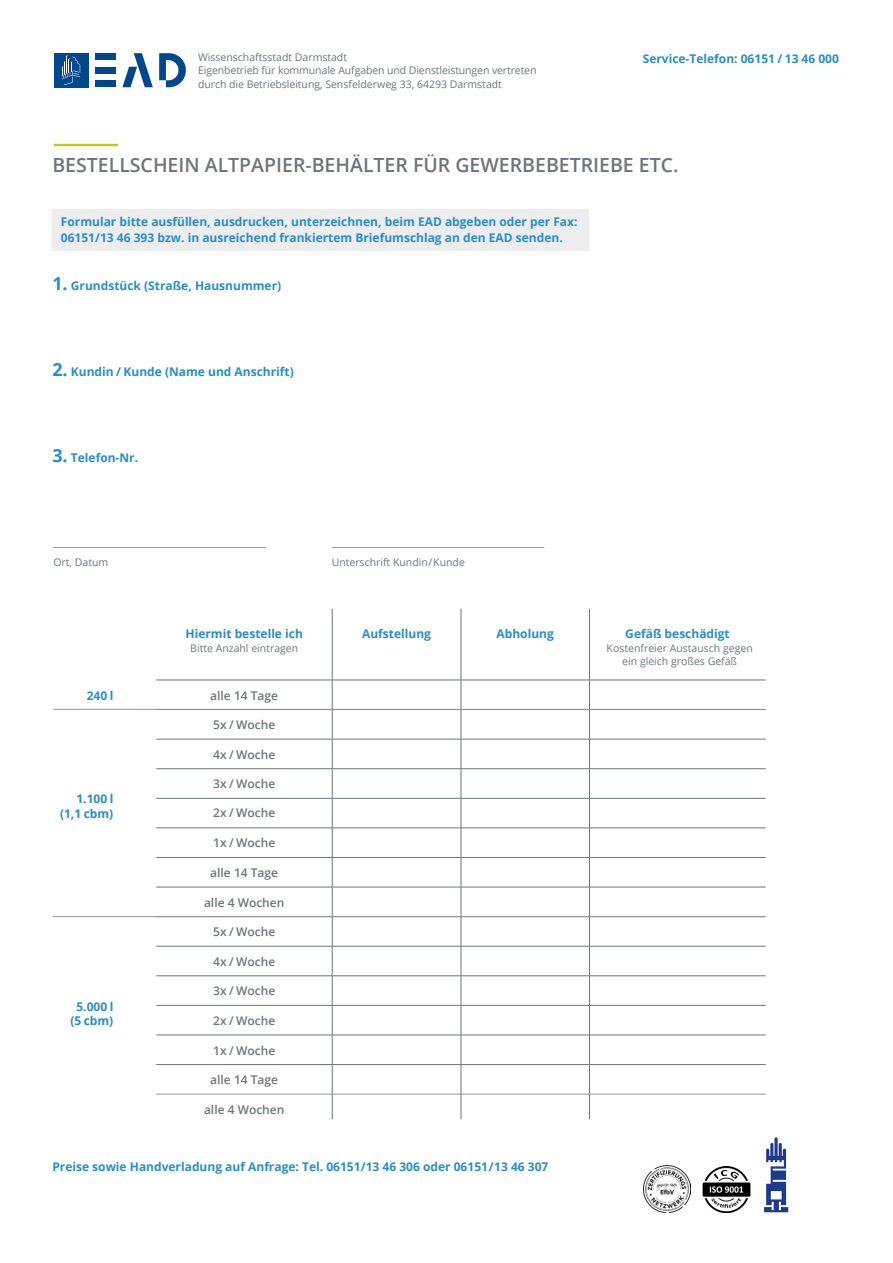
<style>
.page{position:relative;width:893px;height:1263px;background:#fff}
.page>*{position:absolute;margin:0;border:0;box-sizing:border-box;transform-origin:0 0}
.t1{font:600 19.5px "Open Sans";color:#6e757a}
.t2{font:700 12px/14.4px "Open Sans";color:#278dcd}
.t3{font:600 12px "Open Sans";color:#6e757a}
.t4{font:10.5px/13.5px "Open Sans";color:#6e757a;text-align:center}
.s1{font-size:18px}
</style>
<div class="page">
<div style="left:52px;top:209px;width:537px;height:42px;background:#eeedee"></div>
<hr style="left:53px;top:547px;width:213px;height:1px;background:#969696">
<hr style="left:332px;top:547px;width:212px;height:1px;background:#969696">
<hr style="left:589px;top:609px;width:1px;height:71px;background:#6e757a">
<svg style="left:589px;top:681px;width:1px;height:117px"></svg>
<hr style="left:589px;top:798px;width:1px;height:30px;background:#6e757a">
<svg style="left:589px;top:829px;width:1px;height:176px"></svg>
<hr style="left:589px;top:1005px;width:1px;height:30px;background:#6e757a">
<svg style="left:589px;top:1036px;width:1px;height:83px"></svg>
<hr style="left:332px;top:680px;width:129px;height:1px;background:#6e757a">
<hr style="left:461px;top:680px;width:128px;height:1px;background:#6e757a">
<hr style="left:589px;top:680px;width:177px;height:1px;background:#6e757a">
<hr style="left:156px;top:739px;width:176px;height:1px;background:#6e757a">
<hr style="left:332px;top:739px;width:129px;height:1px;background:#6e757a">
<hr style="left:461px;top:739px;width:128px;height:1px;background:#6e757a">
<hr style="left:589px;top:739px;width:177px;height:1px;background:#6e757a">
<hr style="left:332px;top:768px;width:129px;height:1px;background:#6e757a">
<hr style="left:461px;top:768px;width:128px;height:1px;background:#6e757a">
<hr style="left:589px;top:768px;width:177px;height:1px;background:#6e757a">
<hr style="left:156px;top:798px;width:176px;height:1px;background:#6e757a">
<hr style="left:332px;top:798px;width:129px;height:1px;background:#6e757a">
<hr style="left:461px;top:798px;width:128px;height:1px;background:#6e757a">
<hr style="left:589px;top:798px;width:177px;height:1px;background:#6e757a">
<hr style="left:156px;top:828px;width:176px;height:1px;background:#6e757a">
<hr style="left:332px;top:828px;width:129px;height:1px;background:#6e757a">
<hr style="left:461px;top:828px;width:128px;height:1px;background:#6e757a">
<hr style="left:589px;top:828px;width:177px;height:1px;background:#6e757a">
<hr style="left:156px;top:857px;width:176px;height:1px;background:#6e757a">
<hr style="left:332px;top:857px;width:129px;height:1px;background:#6e757a">
<hr style="left:461px;top:857px;width:128px;height:1px;background:#6e757a">
<hr style="left:589px;top:857px;width:177px;height:1px;background:#6e757a">
<hr style="left:156px;top:887px;width:176px;height:1px;background:#6e757a">
<hr style="left:332px;top:887px;width:129px;height:1px;background:#6e757a">
<hr style="left:461px;top:887px;width:128px;height:1px;background:#6e757a">
<hr style="left:589px;top:887px;width:177px;height:1px;background:#6e757a">
<hr style="left:589px;top:916px;width:177px;height:1px;background:#6e757a">
<hr style="left:156px;top:946px;width:176px;height:1px;background:#6e757a">
<hr style="left:332px;top:946px;width:129px;height:1px;background:#6e757a">
<hr style="left:461px;top:946px;width:128px;height:1px;background:#6e757a">
<hr style="left:589px;top:946px;width:177px;height:1px;background:#6e757a">
<hr style="left:156px;top:975px;width:176px;height:1px;background:#6e757a">
<hr style="left:332px;top:975px;width:129px;height:1px;background:#6e757a">
<hr style="left:461px;top:975px;width:128px;height:1px;background:#6e757a">
<hr style="left:589px;top:975px;width:177px;height:1px;background:#6e757a">
<hr style="left:156px;top:1005px;width:176px;height:1px;background:#6e757a">
<hr style="left:332px;top:1005px;width:129px;height:1px;background:#6e757a">
<hr style="left:461px;top:1005px;width:128px;height:1px;background:#6e757a">
<hr style="left:589px;top:1005px;width:177px;height:1px;background:#6e757a">
<hr style="left:156px;top:1035px;width:176px;height:1px;background:#6e757a">
<hr style="left:332px;top:1035px;width:129px;height:1px;background:#6e757a">
<hr style="left:461px;top:1035px;width:128px;height:1px;background:#6e757a">
<hr style="left:589px;top:1035px;width:177px;height:1px;background:#6e757a">
<hr style="left:156px;top:680px;width:176px;height:1px;background:#6e757a">
<hr style="left:156px;top:768px;width:176px;height:1px;background:#6e757a">
<hr style="left:156px;top:1094px;width:176px;height:1px;background:#969696">
<hr style="left:332px;top:1094px;width:129px;height:1px;background:#969696">
<hr style="left:461px;top:1094px;width:128px;height:1px;background:#969696">
<hr style="left:156px;top:1064px;width:176px;height:1px;background:#6e757a">
<hr style="left:332px;top:1064px;width:129px;height:1px;background:#6e757a">
<hr style="left:461px;top:1064px;width:128px;height:1px;background:#6e757a">
<hr style="left:589px;top:1064px;width:177px;height:1px;background:#6e757a">
<hr style="left:332px;top:609px;width:1px;height:71px;background:#6e757a">
<hr style="left:461px;top:609px;width:1px;height:71px;background:#6e757a">
<svg style="left:332px;top:680px;width:1px;height:118px"></svg>
<svg style="left:461px;top:680px;width:1px;height:118px"></svg>
<hr style="left:332px;top:798px;width:1px;height:30px;background:#6e757a">
<hr style="left:461px;top:798px;width:1px;height:30px;background:#6e757a">
<svg style="left:332px;top:828px;width:1px;height:177px"></svg>
<svg style="left:461px;top:828px;width:1px;height:177px"></svg>
<hr style="left:332px;top:1005px;width:1px;height:30px;background:#6e757a">
<hr style="left:461px;top:1005px;width:1px;height:30px;background:#6e757a">
<svg style="left:332px;top:1035px;width:1px;height:84px"></svg>
<svg style="left:461px;top:1035px;width:1px;height:84px"></svg>
<hr style="left:589px;top:1094px;width:177px;height:1px;background:#969696">
<hr style="left:53px;top:709px;width:713px;height:1px;background:#969696">
<hr style="left:52px;top:916px;width:713px;height:1px;background:#969696">
<hr style="left:54px;top:144px;width:64px;height:2px;background:#bbcf08">
<svg style="left:122px;top:53px;width:31px;height:34px"></svg>
<div style="left:95px;top:53px;width:21px;height:7px;background:#00478d"></div>
<div style="left:95px;top:67px;width:21px;height:7px;background:#00478d"></div>
<div style="left:95px;top:80px;width:21px;height:7px;background:#00478d"></div>
<div style="left:54px;top:53px;width:34px;height:34px;background:#00478d"></div>
<svg style="left:62px;top:55px;width:19px;height:31px"></svg>
<svg style="left:159px;top:53px;width:27px;height:34px"></svg>
<svg style="left:764px;top:1137px;width:24px;height:75px"></svg>
<img style="left:702px;top:1166px;width:49px;height:46px">
<img style="left:643px;top:1166px;width:47px;height:46px">
<p class="t4" style="left:198px;top:50px;width:340px;text-align:left">Wissenschaftsstadt Darmstadt<br>Eigenbetrieb für kommunale Aufgaben und Dienstleistungen vertreten durch die Betriebsleitung, Sensfelderweg 33, 64293 Darmstadt</p>
<p class="t2" style="left:643px;top:51px;width:198px">Service-Telefon: 06151 / 13 46 000</p>
<h1 class="t1" style="left:52px;top:151px;width:628px">BESTELLSCHEIN ALTPAPIER-BEHÄLTER FÜR GEWERBEBETRIEBE ETC.</h1>
<p class="t2" style="left:61px;top:214px;width:518px;line-height:15.8px">Formular bitte ausfüllen, ausdrucken, unterzeichnen, beim EAD abgeben oder per Fax:<br>06151/13 46 393 bzw. in ausreichend frankiertem Briefumschlag an den EAD senden.</p>
<p class="t2" style="left:52px;top:279px;width:230px"><span class="s1">1.</span> Grundstück (Straße, Hausnummer)</p>
<p class="t2" style="left:52px;top:364px;width:243px"><span class="s1">2.</span> Kundin / Kunde (Name und Anschrift)</p>
<p class="t2" style="left:52px;top:450px;width:87px"><span class="s1">3.</span> Telefon-Nr.</p>
<p class="t4" style="left:53px;top:555px;width:56px">Ort, Datum</p>
<p class="t4" style="left:332px;top:555px;width:135px">Unterschrift Kundin / Kunde</p>
<p class="t2" style="left:87px;top:688px;width:28px">240 l</p>
<p class="t2" style="left:60px;top:791px;width:55px;text-align:right">1.100 l (1,1 cbm)</p>
<p class="t2" style="left:70px;top:999px;width:44px;text-align:center">5.000 l (5 cbm)</p>
<p class="t2" style="left:186px;top:626px;width:119px">Hiermit bestelle ich</p>
<p class="t4" style="left:190px;top:641px;width:110px">Bitte Anzahl eintragen</p>
<p class="t3" style="left:210px;top:687px;width:69px">alle 14 Tage</p>
<p class="t3" style="left:213px;top:716px;width:64px">5x / Woche</p>
<p class="t3" style="left:213px;top:746px;width:64px">4x / Woche</p>
<p class="t3" style="left:213px;top:776px;width:64px">3x / Woche</p>
<p class="t3" style="left:213px;top:805px;width:64px">2x / Woche</p>
<p class="t3" style="left:213px;top:834px;width:64px">1x / Woche</p>
<p class="t3" style="left:210px;top:864px;width:69px">alle 14 Tage</p>
<p class="t3" style="left:204px;top:894px;width:82px">alle 4 Wochen</p>
<p class="t3" style="left:213px;top:924px;width:64px">5x / Woche</p>
<p class="t3" style="left:213px;top:953px;width:64px">4x / Woche</p>
<p class="t3" style="left:213px;top:983px;width:64px">3x / Woche</p>
<p class="t3" style="left:213px;top:1012px;width:64px">2x / Woche</p>
<p class="t3" style="left:213px;top:1042px;width:64px">1x / Woche</p>
<p class="t3" style="left:210px;top:1072px;width:69px">alle 14 Tage</p>
<p class="t3" style="left:204px;top:1101px;width:82px">alle 4 Wochen</p>
<p class="t2" style="left:362px;top:626px;width:70px">Aufstellung</p>
<p class="t2" style="left:496px;top:626px;width:59px">Abholung</p>
<p class="t2" style="left:625px;top:626px;width:106px">Gefäß beschädigt</p>
<p class="t4" style="left:607px;top:641px;width:148px">Kostenfreier Austausch gegen ein gleich großes Gefäß</p>
<p class="t2" style="left:52px;top:1159px;width:497px">Preise sowie Handverladung auf Anfrage: Tel. 06151 / 13 46 306 oder 06151 /13 46 307</p>
</div>
